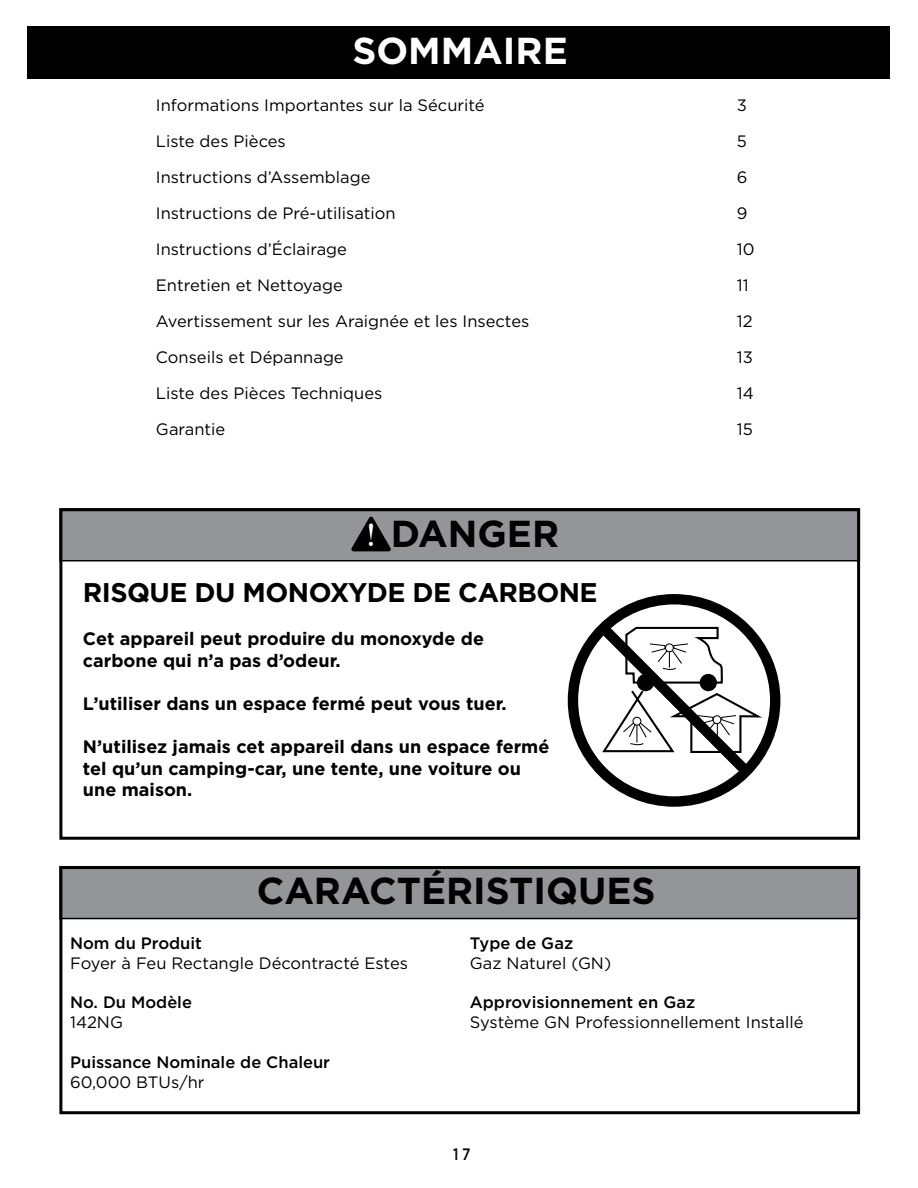
<style>
.page{position:relative;width:918px;height:1188px;background:#fff}
.page>*{position:absolute;margin:0;border:0;box-sizing:border-box;transform-origin:0 0}
.t1{font:700 37.5px "Gotham";color:#000}
.t2{font:700 37.5px "Gotham";color:#fff}
.t3{font:700 27px "Gotham";letter-spacing:-.02em;color:#000}
.t4{font:700 18px/21.6px "Gotham";color:#000}
.t5{font:16.5px/36px "Gotham";color:#000}
.t6{font:500 16.5px "Gotham";color:#000}
.t7{font:500 16.5px "Gotham";color:#000;scale:.83 1}
.s1{font-family:"Bask Old Face";font-weight:400;font-size:33.45px;color:#fff}
</style>
<div class="page">
<div style="left:60px;top:509px;width:799px;height:52px;background:#939598"></div>
<div style="left:59px;top:508px;width:801px;height:53px;border:2px solid #000"></div>
<div style="left:60px;top:867px;width:799px;height:52px;background:#939598"></div>
<div style="left:59px;top:866px;width:801px;height:53px;border:2px solid #000"></div>
<div style="left:28px;top:26px;width:862px;height:53px;background:#000"></div>
<div style="left:59px;top:508px;width:801px;height:332px;border:3px solid #000"></div>
<div style="left:59px;top:866px;width:801px;height:248px;border:3px solid #000"></div>
<div style="left:568px;top:594px;width:212px;height:213px;border:10px solid #000;border-radius:50%"></div>
<svg style="left:589px;top:613px;width:177px;height:173px"></svg>
<svg style="left:351px;top:516px;width:40px;height:35px"></svg>
<h1 class="t2" style="left:352px;top:26px;width:217px">SOMMAIRE</h1>
<p class="t5" style="left:156px;top:87px;width:375px">Informations Importantes sur la Sécurité<br>Liste des Pièces<br>Instructions d’Assemblage<br>Instructions de Pré-utilisation<br>Instructions d’Éclairage<br>Entretien et Nettoyage<br>Avertissement sur les Araignée et les Insectes<br>Conseils et Dépannage<br>Liste des Pièces Techniques<br>Garantie</p>
<p class="t5" style="left:737px;top:87px;width:19px">3<br>5<br>6<br>9<br>10<br>11<br>12<br>13<br>14<br>15</p>
<h1 class="t1" style="left:367px;top:508px;width:194px"><span class="s1">!</span> DANGER</h1>
<h2 class="t3" style="left:83px;top:574px;width:516px">RISQUE DU MONOXYDE DE CARBONE</h2>
<p class="t4" style="left:83px;top:628px;width:403px">Cet appareil peut produire du monoxyde de carbone qui n’a pas d’odeur.</p>
<p class="t4" style="left:83px;top:693px;width:425px">L’utiliser dans un espace fermé peut vous tuer.</p>
<p class="t4" style="left:83px;top:736px;width:468px">N’utilisez jamais cet appareil dans un espace fermé tel qu’un camping-car, une tente, une voiture ou une maison.</p>
<h1 class="t1" style="left:257px;top:866px;width:400px">CARACTÉRISTIQUES</h1>
<p class="t6" style="left:70px;top:932px;width:133px">Nom du Produit</p>
<p class="t5" style="left:70px;top:945px;width:339px">Foyer à Feu Rectangle Décontracté Estes</p>
<p class="t6" style="left:70px;top:992px;width:123px">No. Du Modèle</p>
<p class="t5" style="left:70px;top:1004px;width:54px">142NG</p>
<p class="t6" style="left:70px;top:1051px;width:261px">Puissance Nominale de Chaleur</p>
<p class="t5" style="left:70px;top:1063px;width:136px">60,000 BTUs/hr</p>
<p class="t6" style="left:470px;top:932px;width:105px">Type de Gaz</p>
<p class="t5" style="left:470px;top:945px;width:143px">Gaz Naturel (GN)</p>
<p class="t6" style="left:470px;top:992px;width:227px">Approvisionnement en Gaz</p>
<p class="t5" style="left:470px;top:1004px;width:335px">Système GN Professionnellement Installé</p>
<p class="t7" style="left:453px;top:1143px;width:22px">1 7</p>
</div>
